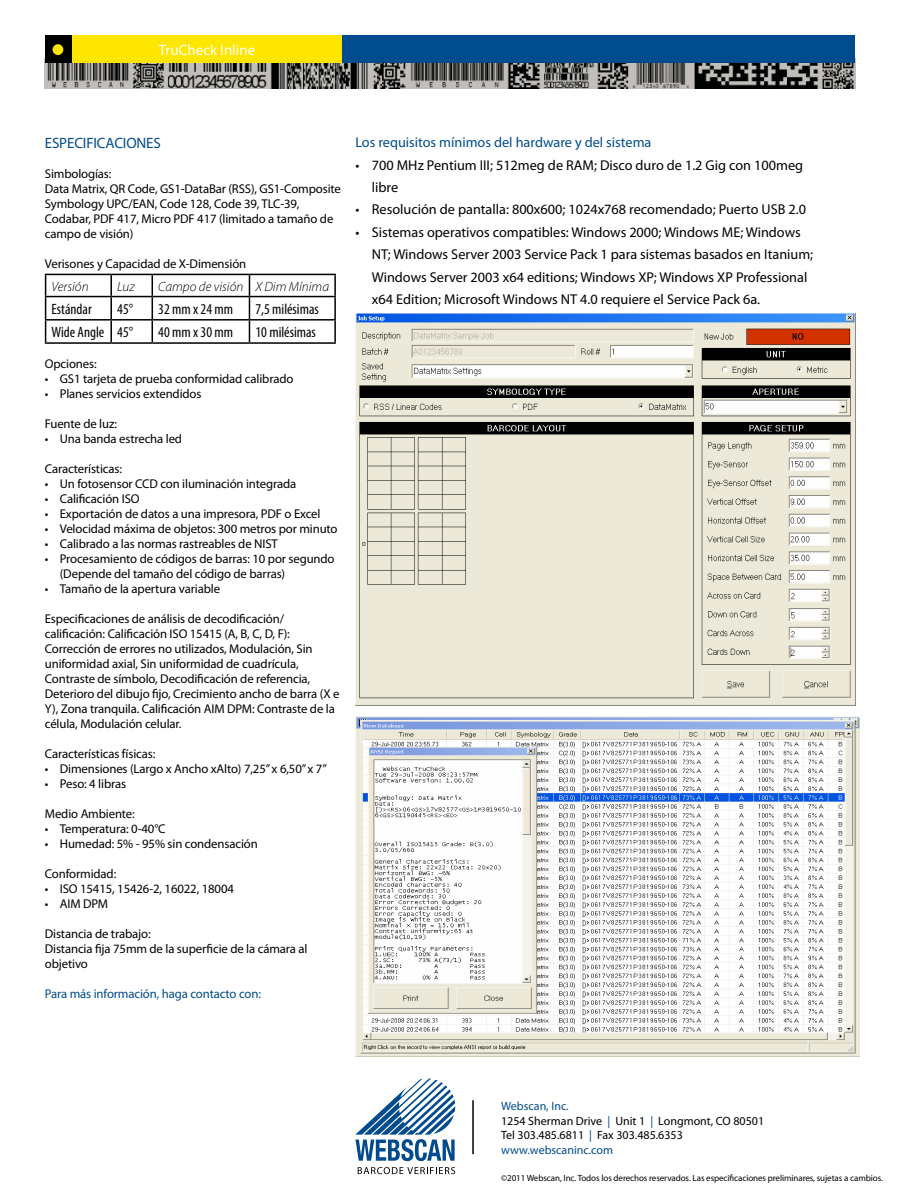
<style>
.page{position:relative;width:918px;height:1188px;background:#fff}
.page>*{position:absolute;margin:0;border:0;box-sizing:border-box;transform-origin:0 0}
.t1{font:condensed 15px "Myriad Pro";color:#000}
.t2{font:15px "Myriad Pro";letter-spacing:-.01em;color:#004b8d}
.t3{font:15px "Myriad Pro";color:#fff}
.t4{font:14.25px/22.5px "Myriad Pro";color:#000}
.t5{font:14.25px "Myriad Pro";color:#004b8d}
.t6{font:italic 300 13.5px "Myriad Pro";color:#000}
.t7{font:12.75px/15px "Myriad Pro";letter-spacing:-.01em;color:#000}
.t8{font:12.75px "Myriad Pro";letter-spacing:-.01em;color:#004b8d}
.t9{font:12px/14.4px "Myriad Pro";color:#000}
.t10{font:9px "Myriad Pro";letter-spacing:-.01em;color:#000}
.s1{color:#004b8d}
</style>
<div class="page">
<hr style="left:45px;top:274px;width:66px;height:1px;background:#000">
<hr style="left:111px;top:274px;width:41px;height:1px;background:#000">
<hr style="left:110px;top:275px;width:2px;height:21px;background:#000">
<hr style="left:152px;top:274px;width:97px;height:1px;background:#000">
<hr style="left:249px;top:274px;width:87px;height:1px;background:#000">
<hr style="left:334px;top:275px;width:2px;height:21px;background:#000">
<hr style="left:45px;top:296px;width:66px;height:1px;background:#000">
<hr style="left:111px;top:296px;width:41px;height:1px;background:#000">
<hr style="left:110px;top:297px;width:2px;height:22px;background:#000">
<hr style="left:152px;top:296px;width:97px;height:1px;background:#000">
<hr style="left:249px;top:296px;width:87px;height:1px;background:#000">
<hr style="left:334px;top:297px;width:2px;height:22px;background:#000">
<hr style="left:45px;top:319px;width:66px;height:2px;background:#000">
<svg style="left:45px;top:275px;width:1px;height:67px"></svg>
<hr style="left:111px;top:319px;width:41px;height:2px;background:#000">
<hr style="left:110px;top:321px;width:2px;height:21px;background:#000">
<hr style="left:152px;top:319px;width:97px;height:2px;background:#000">
<svg style="left:152px;top:275px;width:1px;height:67px"></svg>
<hr style="left:249px;top:319px;width:87px;height:2px;background:#000">
<svg style="left:249px;top:275px;width:1px;height:67px"></svg>
<hr style="left:334px;top:321px;width:2px;height:21px;background:#000">
<hr style="left:45px;top:342px;width:66px;height:2px;background:#000">
<hr style="left:111px;top:342px;width:41px;height:2px;background:#000">
<hr style="left:152px;top:342px;width:97px;height:2px;background:#000">
<hr style="left:249px;top:342px;width:87px;height:2px;background:#000">
<svg style="left:355px;top:1078px;width:100px;height:83px"></svg>
<svg style="left:358px;top:1167px;width:97px;height:7px"></svg>
<hr style="left:472px;top:1100px;width:2px;height:54px;background:#000">
<img style="left:45px;top:63px;width:810px;height:25px">
<img style="left:355px;top:313px;width:500px;height:392px">
<img style="left:355px;top:716px;width:504px;height:340px">
<div style="left:45px;top:36px;width:512px;height:27px;background:#ffe600"></div>
<div style="left:45px;top:35px;width:26px;height:28px;background:#000"></div>
<div style="left:343px;top:36px;width:512px;height:27px;background:#004b8d"></div>
<div style="left:53px;top:44px;width:10px;height:11px;background:#ffe600;border-radius:50%"></div>
<p class="t3" style="left:159px;top:41px;width:98px">TruCheck Inline</p>
<p class="t2" style="left:45px;top:133px;width:118px">ESPECIFICACIONES</p>
<p class="t7" style="left:45px;top:166px;width:298px">Simbologías:<br>Data Matrix, QR Code, GS1-DataBar (RSS), GS1-Composite Symbology UPC/EAN, Code 128, Code 39, TLC-39, Codabar, PDF 417, Micro PDF 417 (limitado a tamaño de campo de visión)</p>
<p class="t7" style="left:45px;top:256px;width:203px">Verisones y Capacidad de X-Dimensión</p>
<p class="t6" style="left:52px;top:278px;width:39px">Versión</p>
<p class="t6" style="left:117px;top:278px;width:19px">Luz</p>
<p class="t6" style="left:158px;top:278px;width:172px">Campo de visión X Dim Mínima</p>
<p class="t1" style="left:52px;top:300px;width:42px">Estándar</p>
<p class="t1" style="left:117px;top:300px;width:17px">45°</p>
<p class="t1" style="left:158px;top:300px;width:76px">32 mm x 24 mm</p>
<p class="t1" style="left:255px;top:300px;width:65px">7,5 milésimas</p>
<p class="t1" style="left:52px;top:323px;width:83px">Wide Angle 45°</p>
<p class="t1" style="left:158px;top:323px;width:76px">40 mm x 30 mm</p>
<p class="t1" style="left:255px;top:323px;width:62px">10 milésimas</p>
<p class="t7" style="left:45px;top:356px;width:53px">Opciones:</p>
<p class="t7" style="left:45px;top:371px;width:250px">• GS1 tarjeta de prueba conformidad calibrado</p>
<p class="t7" style="left:45px;top:386px;width:158px">• Planes servicios extendidos</p>
<p class="t7" style="left:45px;top:416px;width:74px">Fuente de luz:</p>
<p class="t7" style="left:45px;top:431px;width:139px">• Una banda estrecha led</p>
<p class="t7" style="left:45px;top:461px;width:79px">Características:</p>
<p class="t7" style="left:45px;top:476px;width:253px">• Un fotosensor CCD con iluminación integrada</p>
<p class="t7" style="left:45px;top:491px;width:96px">• Calificación ISO</p>
<p class="t7" style="left:45px;top:506px;width:277px">• Exportación de datos a una impresora, PDF o Excel</p>
<p class="t7" style="left:45px;top:521px;width:294px">• Velocidad máxima de objetos: 300 metros por minuto</p>
<p class="t7" style="left:45px;top:536px;width:235px">• Calibrado a las normas rastreables de NIST</p>
<p class="t7" style="left:60px;top:551px;width:276px;text-indent:-15px">• Procesamiento de códigos de barras: 10 por segundo (Depende del tamaño del código de barras)</p>
<p class="t7" style="left:45px;top:581px;width:177px">• Tamaño de la apertura variable</p>
<p class="t7" style="left:45px;top:611px;width:296px">Especificaciones de análisis de decodificación/ calificación: Calificación ISO 15415 (A, B, C, D, F):<br>Corrección de errores no utilizados, Modulación, Sin uniformidad axial, Sin uniformidad de cuadrícula, Contraste de símbolo, Decodificación de referencia, Deterioro del dibujo fijo, Crecimiento ancho de barra (X e Y), Zona tranquila. Calificación AIM DPM: Contraste de la célula, Modulación celular.</p>
<p class="t7" style="left:45px;top:746px;width:112px">Características físicas:</p>
<p class="t7" style="left:45px;top:761px;width:284px">• Dimensiones (Largo x Ancho xAlto) 7,25”x 6,50”x 7”</p>
<p class="t7" style="left:45px;top:776px;width:83px">• Peso: 4 libras</p>
<p class="t7" style="left:45px;top:806px;width:92px">Medio Ambiente:</p>
<p class="t7" style="left:45px;top:821px;width:122px">• Temperatura: 0-40°C</p>
<p class="t7" style="left:45px;top:836px;width:215px">• Humedad: 5% - 95% sin condensación</p>
<p class="t7" style="left:45px;top:866px;width:73px">Conformidad:</p>
<p class="t7" style="left:45px;top:881px;width:191px">• ISO 15415, 15426-2, 16022, 18004</p>
<p class="t7" style="left:45px;top:896px;width:65px">• AIM DPM</p>
<p class="t7" style="left:45px;top:926px;width:264px">Distancia de trabajo:<br>Distancia fija 75mm de la superficie de la cámara al objetivo</p>
<p class="t8" style="left:45px;top:986px;width:218px">Para más información, haga contacto con:</p>
<p class="t5" style="left:355px;top:134px;width:298px">Los requisitos mínimos del hardware y del sistema</p>
<p class="t4" style="left:372px;top:153px;width:433px;text-indent:-17px">• 700 MHz Pentium III; 512meg de RAM; Disco duro de 1.2 Gig con 100meg libre</p>
<p class="t4" style="left:355px;top:198px;width:452px">• Resolución de pantalla: 800x600; 1024x768 recomendado; Puerto USB 2.0</p>
<p class="t4" style="left:372px;top:221px;width:443px;text-indent:-17px">• Sistemas operativos compatibles: Windows 2000; Windows ME; Windows NT; Windows Server 2003 Service Pack 1 para sistemas basados en Itanium; Windows Server 2003 x64 editions; Windows XP; Windows XP Professional x64 Edition; Microsoft Windows NT 4.0 requiere el Service Pack 6a.</p>
<p class="t9" style="left:501px;top:1099px;width:265px"><span class="s1">Webscan, Inc.<br></span>1254 Sherman Drive <span class="s1">|</span> Unit 1 <span class="s1">|</span> Longmont, CO 80501<br>Tel 303.485.6811 <span class="s1">|</span> Fax 303.485.6353 <span class="s1">www.webscaninc.com</span></p>
<p class="t10" style="left:501px;top:1173px;width:383px">©2011 Webscan, Inc. Todos los derechos reservados. Las especificaciones preliminares, sujetas a cambios.</p>
</div>
